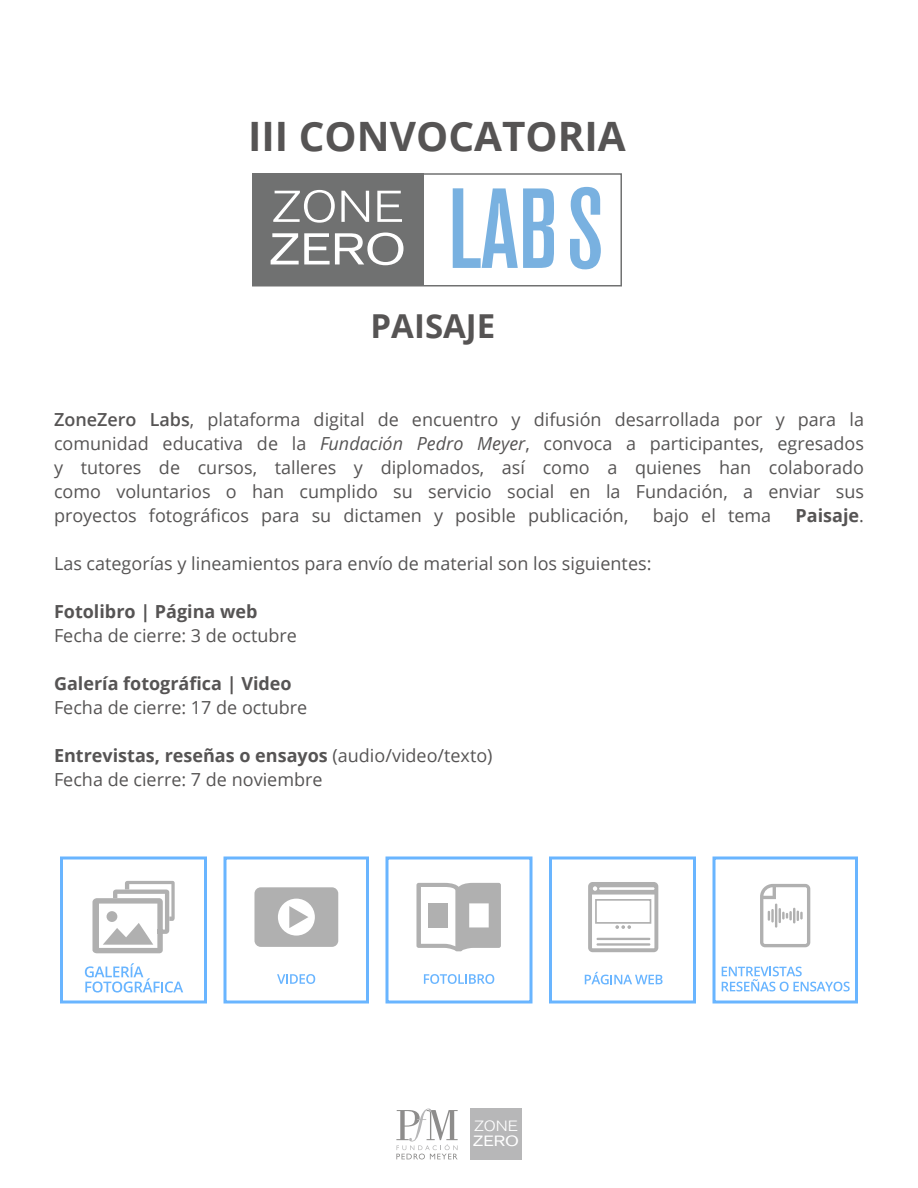
<style>
.page{position:relative;width:918px;height:1188px;background:#fff}
.page>*{position:absolute;margin:0;border:0;box-sizing:border-box;transform-origin:0 0}
.t1{font:500 condensed 112.5px "Akzidenz Grotesk BE";color:#79b1e0}
.t2{font:300 44.1px "Akzidenz Grotesk BE";color:#fff;scale:1.15 1}
.t3{font:44.1px "Akzidenz Grotesk BE";color:#fff;scale:1.15 1}
.t4{font:700 40.5px "Open Sans";color:#565454}
.t5{font:700 33px "Open Sans";color:#565454}
.t6{font:18px/24px "Open Sans";color:#565454;text-align:justify}
.t7{font:700 18px "Open Sans";color:#565454}
.t8{font:300 14.7px "Akzidenz Grotesk BE";color:#fff;scale:1.15 1}
.t9{font:14.7px "Akzidenz Grotesk BE";color:#fff;scale:1.15 1}
.s1{font-weight:600}
.s2{font-style:italic}
.s3{font-weight:400}
.s4{font-weight:700}
</style>
<div class="page">
<svg style="left:396px;top:1109px;width:62px;height:50px"></svg>
<div style="left:471px;top:1108px;width:51px;height:52px;background:#b7b7b8"></div>
<div style="left:252px;top:173px;width:370px;height:113px;border:2px solid #707171"></div>
<div style="left:252px;top:174px;width:172px;height:112px;background:#707171"></div>
<svg style="left:60px;top:856px;width:798px;height:148px"></svg>
<svg style="left:588px;top:882px;width:70px;height:70px"></svg>
<hr style="left:597px;top:938px;width:53px;height:2px;background:#b0b0b0">
<hr style="left:597px;top:943px;width:53px;height:3px;background:#b0b0b0">
<svg style="left:92px;top:881px;width:83px;height:72px"></svg>
<div style="left:107px;top:911px;width:10px;height:11px;background:#b0b0b0;border-radius:50%"></div>
<svg style="left:416px;top:883px;width:85px;height:68px"></svg>
<div style="left:428px;top:903px;width:20px;height:24px;background:#b0b0b0"></div>
<svg style="left:760px;top:884px;width:50px;height:63px"></svg>
<h3 class="t4" style="left:248px;top:108px;width:379px">III CONVOCATORIA</h3>
<h2 class="t2" style="left:272px;top:182px;width:116px">ZONE</h2>
<h2 class="t3" style="left:270px;top:223px;width:120px">ZERO</h2>
<h1 class="t1" style="left:448px;top:167px;width:157px">LABS</h1>
<h3 class="t5" style="left:371px;top:303px;width:126px">PAISAJE</h3>
<p class="t6" style="left:54px;top:407px;width:812px"><span class="s1">ZoneZero Labs</span>, plataforma digital de encuentro y difusión desarrollada por y para la comunidad educativa de la <span class="s2">Fundación Pedro Meyer</span>, convoca a participantes, egresados y tutores de cursos, talleres y diplomados, así como a quienes han colaborado como voluntarios o han cumplido su servicio social en la Fundación, a enviar sus proyectos fotográficos para su dictamen y posible publicación,</p>
<p class="t6" style="left:653px;top:503px;width:120px">bajo el tema</p>
<p class="t7" style="left:796px;top:503px;width:70px">Paisaje<span class="s3">.</span></p>
<p class="t6" style="left:54px;top:551px;width:599px">Las categorías y lineamientos para envío de material son los siguientes:</p>
<p class="t7" style="left:54px;top:599px;width:205px">Fotolibro | Página web</p>
<p class="t6" style="left:54px;top:623px;width:245px">Fecha de cierre: 3 de octubre</p>
<p class="t7" style="left:54px;top:671px;width:239px">Galería fotográfica | Video</p>
<p class="t6" style="left:54px;top:695px;width:255px">Fecha de cierre: 17 de octubre</p>
<p class="t6" style="left:54px;top:743px;width:440px"><span class="s4">Entrevistas, reseñas o ensayos</span> (audio/video/texto)<br>Fecha de cierre: 7 de noviembre</p>
<p class="t8" style="left:474px;top:1118px;width:40px">ZONE</p>
<p class="t9" style="left:473px;top:1132px;width:41px">ZERO</p>
</div>
